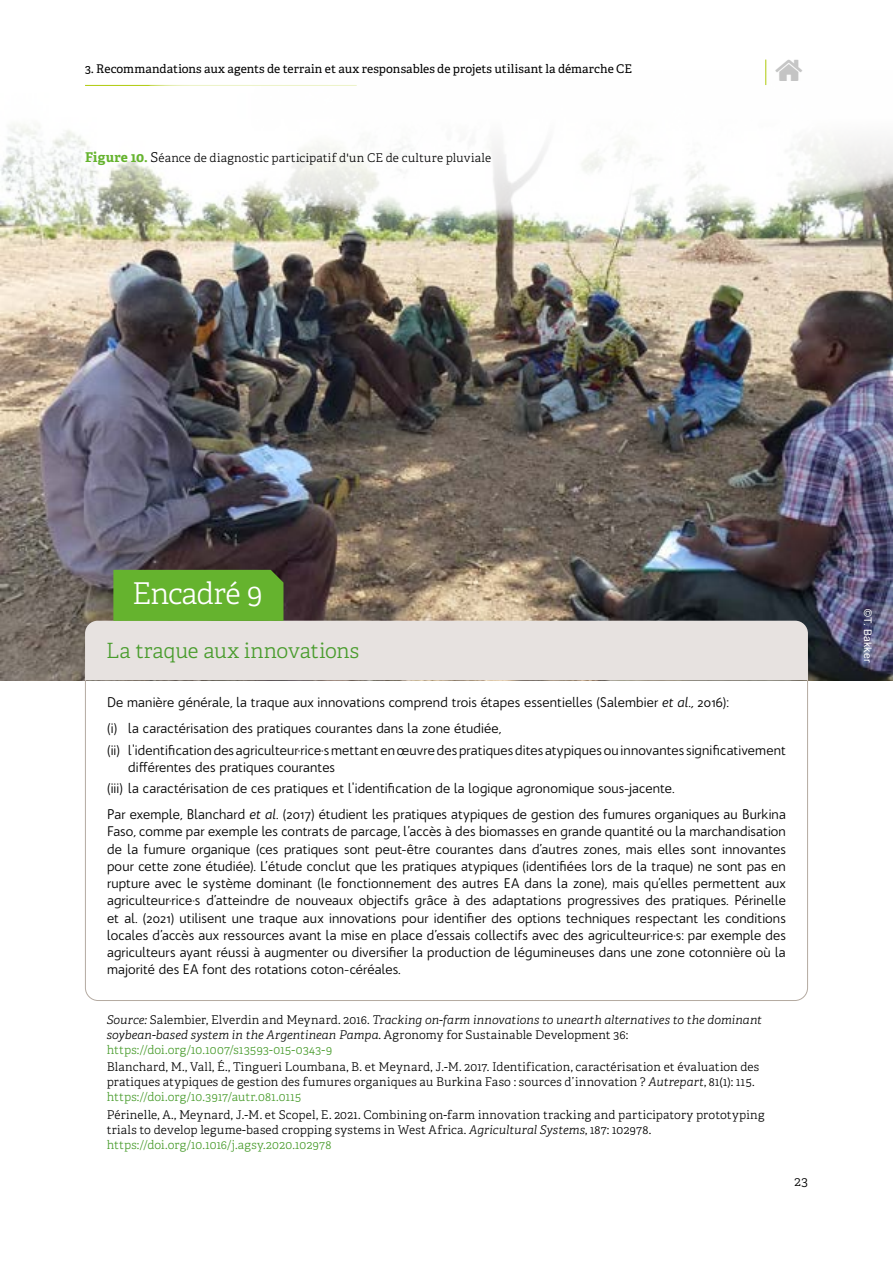
<style>
.page{position:relative;width:893px;height:1263px;background:#fff}
.page>*{position:absolute;margin:0;border:0;box-sizing:border-box;transform-origin:0 0}
.t1{font:300 30px "Adelle";letter-spacing:-.025em;color:#fff}
.t2{font:300 21px "Adelle";letter-spacing:-.01em;color:#499c2d}
.t3{font:13.5px/17.2px "Bw Quinta Pro";letter-spacing:.005em;color:#000}
.t4{font:300 13.5px "Adelle";color:#000}
.t5{font:300 12px/15px "Adelle";letter-spacing:.015em;color:#000}
.t6{font:italic 300 12px/15px "Adelle";letter-spacing:.01em;color:#000}
.t7{font:12px "Adelle";letter-spacing:.005em;color:#000}
.t8{font:10.5px "Arial";letter-spacing:.015em;color:#fff}
.s1{font-weight:700;font-size:13.5px;color:#65b32e}
.s2{font-size:13.5px}
.s3{font-style:italic}
.s4{font-style:normal}
.s5{font-style:normal;color:#499c2d}
.s6{color:#499c2d}
</style>
<div class="page">
<img style="left:0;top:84px;width:893px;height:596px">
<svg style="left:107px;top:59px;width:786px;height:162px"></svg>
<svg style="left:85px;top:570px;width:723px;height:110px;background:#abae9b"></svg>
<svg style="left:765px;top:60px;width:1px;height:25px"></svg>
<svg style="left:775px;top:59px;width:27px;height:22px"></svg>
<p class="t7" style="left:85px;top:61px;width:549px">3. Recommandations aux agents de terrain et aux responsables de projets utilisant la démarche CE</p>
<p class="t5" style="left:85px;top:150px;width:408px"><span class="s1">Figure 10.</span> <span class="s2">S</span>éance de diagnostic participatif d'un CE de culture pluviale</p>
<h1 class="t1" style="left:132px;top:575px;width:132px">Encadré 9</h1>
<h2 class="t2" style="left:106px;top:638px;width:254px">La traque aux innovations</h2>
<p class="t3" style="left:107px;top:689px;width:623px;line-height:25.8px">De manière générale, la traque aux innovations comprend trois étapes essentielles (Salembier <span class="s3">et al.,</span> 2016): (i) la caractérisation des pratiques courantes dans la zone étudiée,</p>
<p class="t3" style="left:128px;top:741px;width:659px;text-indent:-21px">(ii) l'identification des agriculteur·rice·s mettant en œuvre des pratiques dites atypiques ou innovantes significativement différentes des pratiques courantes</p>
<p class="t3" style="left:107px;top:776px;width:680px;line-height:25.8px">(iii) la caractérisation de ces pratiques et l'identification de la logique agronomique sous-jacente.<br>Par exemple, Blanchard <span class="s3">et al.</span> (2017) étudient les pratiques atypiques de gestion des fumures organiques au Burkina</p>
<p class="t3" style="left:107px;top:823px;width:680px;text-align:justify">Faso, comme par exemple les contrats de parcage, l’accès à des biomasses en grande quantité ou la marchandisation de la fumure organique (ces pratiques sont peut-être courantes dans d’autres zones, mais elles sont innovantes pour cette zone étudiée). L’étude conclut que les pratiques atypiques (identifiées lors de la traque) ne sont pas en rupture avec le système dominant (le fonctionnement des autres EA dans la zone), mais qu’elles permettent aux agriculteur·rice·s d’atteindre de nouveaux objectifs grâce à des adaptations progressives des pratiques. Périnelle et al. (2021) utilisent une traque aux innovations pour identifier des options techniques respectant les conditions locales d’accès aux ressources avant la mise en place d’essais collectifs avec des agriculteur·rice·s: par exemple des agriculteurs ayant réussi à augmenter ou diversifier la production de légumineuses dans une zone cotonnière où la majorité des EA font des rotations coton-céréales.</p>
<p class="t6" style="left:107px;top:1012px;width:657px">Source: <span class="s4">Salembier, Elverdin and Meynard. 2016.</span> Tracking on-farm innovations to unearth alternatives to the dominant soybean-based system in the Argentinean Pampa<span class="s4">. Agronomy for Sustainable Development 36: </span><span class="s5">https://doi.org/10.1007/s13593-015-0343-9</span></p>
<p class="t5" style="left:107px;top:1060px;width:654px">Blanchard, M., Vall, É., Tingueri Loumbana, B. et Meynard, J.-M. 2017. Identification, caractérisation et évaluation des pratiques atypiques de gestion des fumures organiques au Burkina Faso : sources d’innovation ? <span class="s3">Autrepart</span>, 81(1): 115. <span class="s6">https://doi.org/10.3917/autr.081.0115</span></p>
<p class="t5" style="left:107px;top:1108px;width:659px">Périnelle, A., Meynard, J.-M. et Scopel, E. 2021. Combining on-farm innovation tracking and participatory prototyping trials to develop legume-based cropping systems in West Africa. <span class="s3">Agricultural Systems</span>, 187: 102978. <span class="s6">https://doi.org/10.1016/j.agsy.2020.102978</span></p>
<p class="t4" style="left:795px;top:1173px;width:15px">23</p>
<p class="t8" style="left:875px;top:609px;width:54px;rotate:90deg">©T. Bakker</p>
</div>
